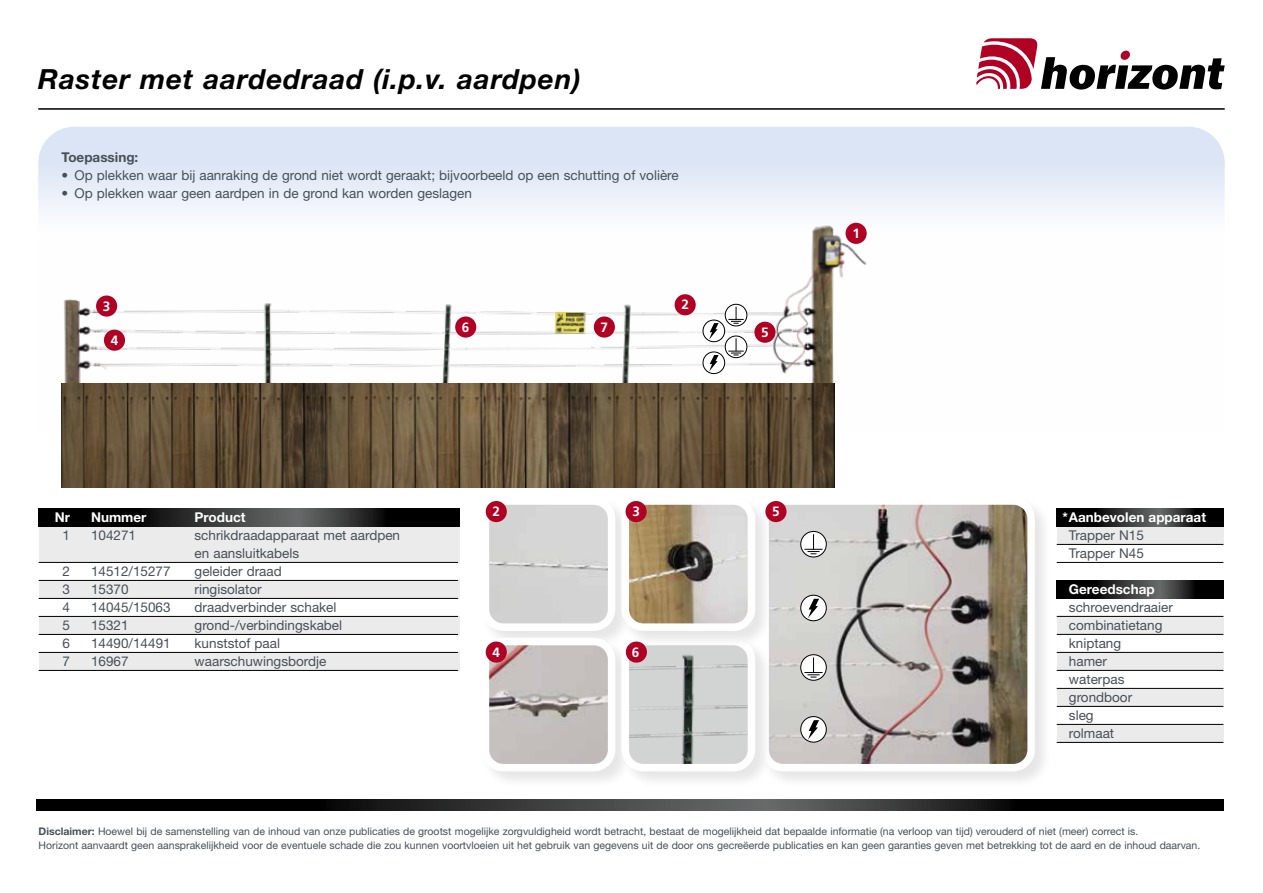
<style>
.page{position:relative;width:1263px;height:893px;background:#fff}
.page>*{position:absolute;margin:0;border:0;box-sizing:border-box;transform-origin:0 0}
.t1{font:italic 700 27.75px "Helvetica Neue LT Std";letter-spacing:.03em;color:#000}
.t2{font:13.5px/18px "Helvetica Neue LT Std";color:#474f58}
.t3{font:700 13.5px "Helvetica Neue LT Std";color:#fff}
.t4{font:700 13.5px "Frutiger LT Std";color:#fff}
.t5{font:700 13.5px "Helvetica Neue LT Std";color:#474f58}
.t6{font:10.5px/13.5px "Helvetica Neue LT Std";color:#474f58}
.s1{font-weight:700}
</style>
<div class="page">
<svg style="left:38px;top:127px;width:1187px;height:86px;background:#e2e9f6"></svg>
<hr style="left:38px;top:108px;width:1187px;height:2px;background:#000">
<svg style="left:976px;top:38px;width:249px;height:52px"></svg>
<div style="left:39px;top:527px;width:420px;height:35px;background:#ebebeb"></div>
<div style="left:1057px;top:527px;width:166px;height:18px;background:#ebebeb"></div>
<div style="left:39px;top:580px;width:420px;height:18px;background:#ebebeb"></div>
<div style="left:39px;top:616px;width:420px;height:18px;background:#ebebeb"></div>
<div style="left:39px;top:652px;width:420px;height:18px;background:#ebebeb"></div>
<svg style="left:1057px;top:509px;width:166px;height:18px;background:#232323"></svg>
<hr style="left:1057px;top:544px;width:166px;height:1px;background:#000">
<hr style="left:1057px;top:562px;width:166px;height:1px;background:#000">
<div style="left:1057px;top:617px;width:166px;height:18px;background:#ebebeb"></div>
<div style="left:1057px;top:653px;width:166px;height:18px;background:#ebebeb"></div>
<div style="left:1057px;top:689px;width:166px;height:18px;background:#ebebeb"></div>
<div style="left:1057px;top:725px;width:166px;height:18px;background:#ebebeb"></div>
<svg style="left:1057px;top:581px;width:166px;height:18px;background:#232323"></svg>
<hr style="left:1057px;top:616px;width:166px;height:1px;background:#000">
<hr style="left:1057px;top:634px;width:166px;height:1px;background:#000">
<hr style="left:1057px;top:652px;width:166px;height:1px;background:#000">
<hr style="left:1057px;top:670px;width:166px;height:1px;background:#000">
<hr style="left:1057px;top:688px;width:166px;height:1px;background:#000">
<hr style="left:1057px;top:706px;width:166px;height:1px;background:#000">
<hr style="left:1057px;top:724px;width:166px;height:1px;background:#000">
<hr style="left:1057px;top:742px;width:166px;height:1px;background:#000">
<svg style="left:39px;top:509px;width:420px;height:18px;background:#222323"></svg>
<div style="left:481px;top:497px;width:152px;height:151px;background:#000;opacity:.1"></div>
<div style="left:485px;top:501px;width:127px;height:126px;background:#d3d3d3"></div>
<div style="left:482px;top:497px;width:133px;height:134px;border:8px solid #fff;border-radius:18px"></div>
<div style="left:481px;top:637px;width:152px;height:152px;background:#000;opacity:.1"></div>
<img style="left:485px;top:641px;width:127px;height:127px">
<div style="left:482px;top:638px;width:133px;height:133px;border:8px solid #fff;border-radius:18px"></div>
<div style="left:761px;top:497px;width:291px;height:292px;background:#000;opacity:.1"></div>
<img style="left:773px;top:506px;width:258px;height:262px">
<div style="left:761px;top:497px;width:274px;height:274px;border:8px solid #fff;border-radius:18px"></div>
<div style="left:621px;top:637px;width:152px;height:152px;background:#000;opacity:.1"></div>
<img style="left:625px;top:648px;width:126px;height:120px">
<div style="left:621px;top:638px;width:134px;height:133px;border:8px solid #fff;border-radius:18px"></div>
<div style="left:486px;top:501px;width:21px;height:21px;background:#b00024;border-radius:50%"></div>
<div style="left:765px;top:501px;width:21px;height:21px;background:#b00024;border-radius:50%"></div>
<div style="left:486px;top:641px;width:21px;height:22px;background:#b00024;border-radius:50%"></div>
<hr style="left:39px;top:562px;width:419px;height:1px;background:#000">
<hr style="left:39px;top:580px;width:419px;height:1px;background:#000">
<hr style="left:39px;top:598px;width:419px;height:1px;background:#000">
<hr style="left:39px;top:616px;width:419px;height:1px;background:#000">
<hr style="left:39px;top:634px;width:419px;height:1px;background:#000">
<hr style="left:39px;top:652px;width:419px;height:1px;background:#000">
<hr style="left:39px;top:670px;width:419px;height:1px;background:#000">
<div style="left:621px;top:497px;width:152px;height:151px;background:#000;opacity:.1"></div>
<img style="left:625px;top:501px;width:126px;height:126px">
<div style="left:621px;top:497px;width:134px;height:134px;border:8px solid #fff;border-radius:18px"></div>
<svg style="left:37px;top:799px;width:1186px;height:12px;background:#222323"></svg>
<img style="left:39px;top:132px;width:836px;height:251px">
<div style="left:96px;top:295px;width:21px;height:22px;background:#b00024;border-radius:50%"></div>
<div style="left:104px;top:330px;width:21px;height:21px;background:#b00024;border-radius:50%"></div>
<div style="left:455px;top:316px;width:21px;height:22px;background:#b00024;border-radius:50%"></div>
<div style="left:594px;top:316px;width:21px;height:22px;background:#b00024;border-radius:50%"></div>
<div style="left:675px;top:294px;width:21px;height:21px;background:#b00024;border-radius:50%"></div>
<div style="left:845px;top:223px;width:22px;height:21px;background:#b00024;border-radius:50%"></div>
<img style="left:554px;top:312px;width:34px;height:26px">
<div style="left:625px;top:501px;width:22px;height:21px;background:#b00024;border-radius:50%"></div>
<div style="left:626px;top:641px;width:21px;height:22px;background:#b00024;border-radius:50%"></div>
<svg style="left:61px;top:383px;width:774px;height:104px;background:#625037"></svg>
<svg style="left:725px;top:304px;width:22px;height:22px"></svg>
<div style="left:725px;top:304px;width:22px;height:22px;border:1px solid #000;border-radius:50%"></div>
<svg style="left:728px;top:307px;width:16px;height:17px"></svg>
<svg style="left:801px;top:531px;width:25px;height:26px"></svg>
<div style="left:800px;top:531px;width:27px;height:26px;border:1px solid #000;border-radius:50%"></div>
<svg style="left:804px;top:534px;width:19px;height:20px"></svg>
<svg style="left:801px;top:655px;width:25px;height:25px"></svg>
<div style="left:800px;top:654px;width:27px;height:27px;border:1px solid #000;border-radius:50%"></div>
<svg style="left:804px;top:657px;width:19px;height:21px"></svg>
<svg style="left:725px;top:336px;width:22px;height:22px"></svg>
<div style="left:725px;top:336px;width:22px;height:22px;border:1px solid #000;border-radius:50%"></div>
<svg style="left:728px;top:338px;width:16px;height:18px"></svg>
<svg style="left:703px;top:320px;width:22px;height:22px"></svg>
<div style="left:703px;top:320px;width:22px;height:22px;border:1px solid #000;border-radius:50%"></div>
<svg style="left:709px;top:323px;width:9px;height:17px"></svg>
<svg style="left:703px;top:352px;width:22px;height:22px"></svg>
<div style="left:703px;top:352px;width:22px;height:22px;border:1px solid #000;border-radius:50%"></div>
<svg style="left:709px;top:355px;width:9px;height:16px"></svg>
<svg style="left:801px;top:595px;width:25px;height:26px"></svg>
<div style="left:800px;top:595px;width:27px;height:26px;border:1px solid #000;border-radius:50%"></div>
<svg style="left:808px;top:599px;width:11px;height:19px"></svg>
<div style="left:801px;top:717px;width:25px;height:25px;background:#fff;border-radius:50%"></div>
<div style="left:800px;top:716px;width:27px;height:27px;border:1px solid #000;border-radius:50%"></div>
<svg style="left:808px;top:720px;width:11px;height:20px"></svg>
<div style="left:754px;top:322px;width:21px;height:21px;background:#b00024;border-radius:50%"></div>
<h1 class="t1" style="left:38px;top:62px;width:544px">Raster met aardedraad (i.p.v. aardpen)</h1>
<p class="t5" style="left:62px;top:149px;width:78px">Toepassing:</p>
<p class="t2" style="left:62px;top:166px;width:619px">• Op plekken waar bij aanraking de grond niet wordt geraakt; bijvoorbeeld op een schutting of volière</p>
<p class="t2" style="left:62px;top:184px;width:412px">• Op plekken waar geen aardpen in de grond kan worden geslagen</p>
<p class="t4" style="left:103px;top:298px;width:9px">3</p>
<p class="t4" style="left:111px;top:332px;width:9px">4</p>
<p class="t4" style="left:462px;top:319px;width:9px">6</p>
<p class="t4" style="left:601px;top:319px;width:9px">7</p>
<p class="t4" style="left:681px;top:297px;width:9px">2</p>
<p class="t4" style="left:761px;top:324px;width:9px">5</p>
<p class="t3" style="left:55px;top:509px;width:17px">Nr</p>
<p class="t3" style="left:91px;top:509px;width:57px">Nummer</p>
<p class="t3" style="left:195px;top:509px;width:53px">Product</p>
<p class="t2" style="left:63px;top:526px;width:9px">1</p>
<p class="t2" style="left:91px;top:526px;width:47px">104271</p>
<p class="t2" style="left:195px;top:526px;width:207px">schrikdraadapparaat met aardpen en aansluitkabels</p>
<p class="t2" style="left:63px;top:562px;width:9px">2</p>
<p class="t2" style="left:91px;top:562px;width:81px">14512/15277</p>
<p class="t2" style="left:195px;top:562px;width:89px">geleider draad</p>
<p class="t2" style="left:63px;top:580px;width:9px">3</p>
<p class="t2" style="left:91px;top:580px;width:39px">15370</p>
<p class="t2" style="left:195px;top:580px;width:68px">ringisolator</p>
<p class="t2" style="left:63px;top:598px;width:9px">4</p>
<p class="t2" style="left:91px;top:598px;width:81px">14045/15063</p>
<p class="t2" style="left:195px;top:598px;width:143px">draadverbinder schakel</p>
<p class="t2" style="left:63px;top:616px;width:9px">5</p>
<p class="t2" style="left:91px;top:616px;width:39px">15321</p>
<p class="t2" style="left:195px;top:616px;width:149px">grond-/verbindingskabel</p>
<p class="t2" style="left:63px;top:634px;width:9px">6</p>
<p class="t2" style="left:91px;top:634px;width:81px">14490/14491</p>
<p class="t2" style="left:195px;top:634px;width:87px">kunststof paal</p>
<p class="t2" style="left:63px;top:652px;width:9px">7</p>
<p class="t2" style="left:91px;top:652px;width:39px">16967</p>
<p class="t2" style="left:195px;top:652px;width:133px">waarschuwingsbordje</p>
<p class="t4" style="left:492px;top:504px;width:9px">2</p>
<p class="t4" style="left:772px;top:504px;width:9px">5</p>
<p class="t4" style="left:632px;top:504px;width:9px">3</p>
<p class="t4" style="left:492px;top:644px;width:9px">4</p>
<p class="t4" style="left:632px;top:644px;width:9px">6</p>
<p class="t4" style="left:852px;top:225px;width:9px">1</p>
<p class="t3" style="left:1062px;top:509px;width:145px">*Aanbevolen apparaat</p>
<p class="t2" style="left:1069px;top:526px;width:76px">Trapper N15<br>Trapper N45</p>
<p class="t3" style="left:1069px;top:581px;width:87px">Gereedschap</p>
<p class="t2" style="left:1069px;top:598px;width:106px">schroevendraaier combinatietang kniptang<br>hamer<br>waterpas grondboor<br>sleg<br>rolmaat</p>
<p class="t6" style="left:39px;top:825px;width:1163px"><span class="s1">Disclaimer:</span> Hoewel bij de samenstelling van de inhoud van onze publicaties de grootst mogelijke zorgvuldigheid wordt betracht, bestaat de mogelijkheid dat bepaalde informatie (na verloop van tijd) verouderd of niet (meer) correct is.<br>Horizont aanvaardt geen aansprakelijkheid voor de eventuele schade die zou kunnen voortvloeien uit het gebruik van gegevens uit de door ons gecreëerde publicaties en kan geen garanties geven met betrekking tot de aard en de inhoud daarvan.</p>
</div>
